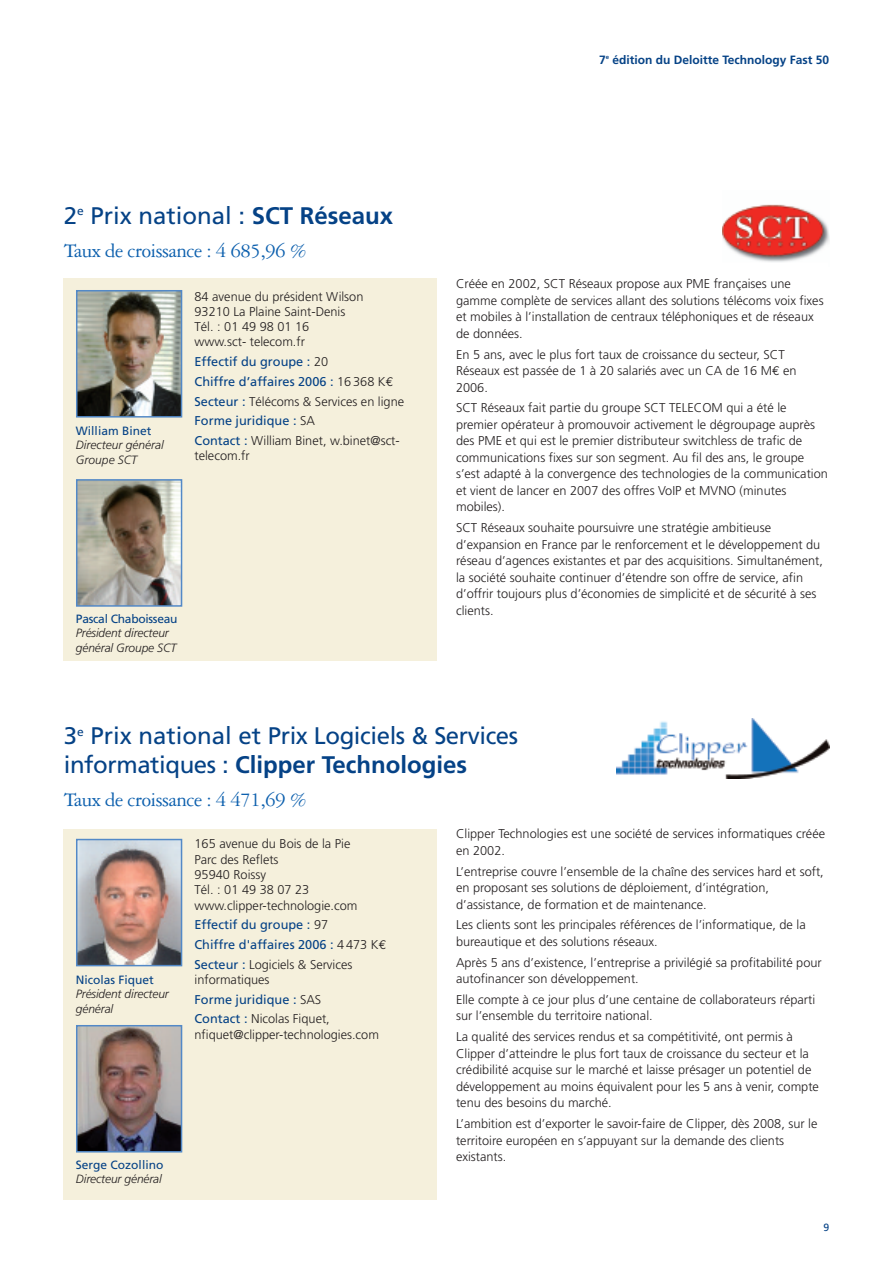
<style>
.page{position:relative;width:893px;height:1263px;background:#fff}
.page>*{position:absolute;margin:0;border:0;box-sizing:border-box;transform-origin:0 0}
.t1{font:24px/28.8px "Frutiger";color:#054286}
.t2{font:21px "Garamond Three";letter-spacing:-.025em;color:#0d60ae}
.t3{font:300 12.75px/16.5px "Frutiger";color:#231f20}
.t4{font:12.75px/19.8px "Frutiger";color:#054286}
.t5{font:italic 300 12px/14.4px "Frutiger";letter-spacing:-.01em;color:#231f20}
.t6{font:12px "Frutiger";color:#054286}
.t7{font:700 12px "Frutiger";color:#054286}
.t8{font:12px "Frutiger";letter-spacing:-.02em;color:#054286}
.t9{font:10.5px "Frutiger";color:#054286}
.s1{font-weight:700}
.s2{font-weight:300;color:#231f20}
.s3{font-family:"Euro Mono";color:#231f20}
.s4{font-family:"Euro Mono";font-weight:400}
.s5{font-weight:400;color:#054286}
</style>
<div class="page">
<div style="left:64px;top:279px;width:373px;height:382px;background:#f5f0dc"></div>
<div style="left:64px;top:829px;width:373px;height:370px;background:#f5f0dc"></div>
<img style="left:79px;top:482px;width:100px;height:122px">
<div style="left:76px;top:479px;width:106px;height:128px;border:2px solid #5389c7"></div>
<img style="left:79px;top:1028px;width:100px;height:121px">
<div style="left:76px;top:1025px;width:106px;height:127px;border:2px solid #5389c7"></div>
<img style="left:723px;top:204px;width:106px;height:58px">
<img style="left:79px;top:293px;width:100px;height:122px">
<div style="left:76px;top:290px;width:106px;height:128px;border:2px solid #5389c7"></div>
<img style="left:616px;top:719px;width:213px;height:59px">
<img style="left:79px;top:842px;width:100px;height:121px">
<div style="left:76px;top:839px;width:106px;height:127px;border:2px solid #5389c7"></div>
<p class="t7" style="left:599px;top:55px;width:232px">7<sup>e</sup> édition du Deloitte Technology Fast 50</p>
<h1 class="t1" style="left:64px;top:203px;width:331px">2<sup>e</sup> Prix national : <span class="s1">SCT Réseaux</span></h1>
<h2 class="t2" style="left:64px;top:243px;width:245px">Taux de croissance : 4 685,96 %</h2>
<p class="t6" style="left:76px;top:426px;width:77px">William Binet</p>
<p class="t5" style="left:76px;top:439px;width:89px">Directeur général<br>Groupe SCT</p>
<p class="t3" style="left:195px;top:289px;width:170px;line-height:15.3px">84 avenue du président Wilson<br>93210 La Plaine Saint-Denis<br>Tél. : 01 49 98 01 16 www.sct- telecom.fr</p>
<p class="t4" style="left:195px;top:353px;width:211px">Effectif du groupe : <span class="s2">20<br></span>Chiffre d’affaires 2006 : <span class="s2">16368 K</span><span class="s3">€<br></span>Secteur : <span class="s2">Télécoms &amp; Services en ligne<br></span>Forme juridique : <span class="s2">SA<br></span>Contact : <span class="s2">William Binet, w.binet@sct-</span></p>
<p class="t3" style="left:195px;top:449px;width:57px">telecom.fr</p>
<p class="t8" style="left:76px;top:614px;width:103px">Pascal Chaboisseau</p>
<p class="t5" style="left:76px;top:627px;width:102px">Président directeur général Groupe SCT</p>
<p class="t3" style="left:456px;top:277px;width:369px">Créée en 2002, SCT Réseaux propose aux PME françaises une gamme complète de services allant des solutions télécoms voix fixes et mobiles à l’installation de centraux téléphoniques et de réseaux de données.</p>
<p class="t3" style="left:456px;top:347px;width:342px">En 5 ans, avec le plus fort taux de croissance du secteur, SCT<br>Réseaux est passée de 1 à 20 salariés avec un CA de 16 M<span class="s4">€</span> en<br>2006.</p>
<p class="t3" style="left:456px;top:401px;width:373px">SCT Réseaux fait partie du groupe SCT TELECOM qui a été le premier opérateur à promouvoir activement le dégroupage auprès des PME et qui est le premier distributeur switchless de trafic de communications fixes sur son segment. Au fil des ans, le groupe s’est adapté à la convergence des technologies de la communication et vient de lancer en 2007 des offres VoIP et MVNO (minutes mobiles).</p>
<p class="t3" style="left:456px;top:520px;width:368px">SCT Réseaux souhaite poursuivre une stratégie ambitieuse d’expansion en France par le renforcement et le développement du réseau d’agences existantes et par des acquisitions. Simultanément, la société souhaite continuer d’étendre son offre de service, afin d’offrir toujours plus d’économies de simplicité et de sécurité à ses clients.</p>
<h1 class="t1" style="left:64px;top:723px;width:456px">3<sup>e</sup> Prix national et Prix Logiciels &amp; Services informatiques : <span class="s1">Clipper Technologies</span></h1>
<h2 class="t2" style="left:64px;top:792px;width:245px">Taux de croissance : 4 471,69 %</h2>
<p class="t6" style="left:76px;top:975px;width:79px">Nicolas Fiquet</p>
<p class="t5" style="left:76px;top:988px;width:94px">Président directeur général</p>
<p class="t3" style="left:195px;top:837px;width:164px;line-height:15.3px">165 avenue du Bois de la Pie<br>Parc des Reflets<br>95940 Roissy<br>Tél. : 01 49 38 07 23 www.clipper-technologie.com</p>
<p class="t4" style="left:195px;top:916px;width:193px">Effectif du groupe : <span class="s2">97<br></span>Chiffre d'affaires 2006 : <span class="s2">4473 K</span><span class="s3">€<br></span>Secteur : <span class="s2">Logiciels &amp; Services</span></p>
<p class="t3" style="left:195px;top:971px;width:137px;line-height:19.5px">informatiques<br><span class="s5">Forme juridique :</span> SAS<br><span class="s5">Contact :</span> Nicolas Fiquet,</p>
<p class="t3" style="left:195px;top:1027px;width:186px">nfiquet@clipper-technologies.com</p>
<p class="t6" style="left:76px;top:1159px;width:89px">Serge Cozollino</p>
<p class="t5" style="left:76px;top:1172px;width:87px">Directeur général</p>
<p class="t3" style="left:456px;top:827px;width:370px">Clipper Technologies est une société de services informatiques créée en 2002.</p>
<p class="t3" style="left:456px;top:864px;width:369px">L’entreprise couvre l’ensemble de la chaîne des services hard et soft, en proposant ses solutions de déploiement, d’intégration, d’assistance, de formation et de maintenance.</p>
<p class="t3" style="left:456px;top:918px;width:351px">Les clients sont les principales références de l’informatique, de la bureautique et des solutions réseaux.</p>
<p class="t3" style="left:456px;top:955px;width:367px">Après 5 ans d’existence, l’entreprise a privilégié sa profitabilité pour autofinancer son développement.</p>
<p class="t3" style="left:456px;top:992px;width:361px">Elle compte à ce jour plus d’une centaine de collaborateurs réparti sur l’ensemble du territoire national.</p>
<p class="t3" style="left:456px;top:1029px;width:364px">La qualité des services rendus et sa compétitivité, ont permis à Clipper d’atteindre le plus fort taux de croissance du secteur et la crédibilité acquise sur le marché et laisse présager un potentiel de développement au moins équivalent pour les 5 ans à venir, compte tenu des besoins du marché.</p>
<p class="t3" style="left:456px;top:1116px;width:363px">L’ambition est d’exporter le savoir-faire de Clipper, dès 2008, sur le territoire européen en s’appuyant sur la demande des clients existants.</p>
<p class="t9" style="left:823px;top:1223px;width:7px">9</p>
</div>
